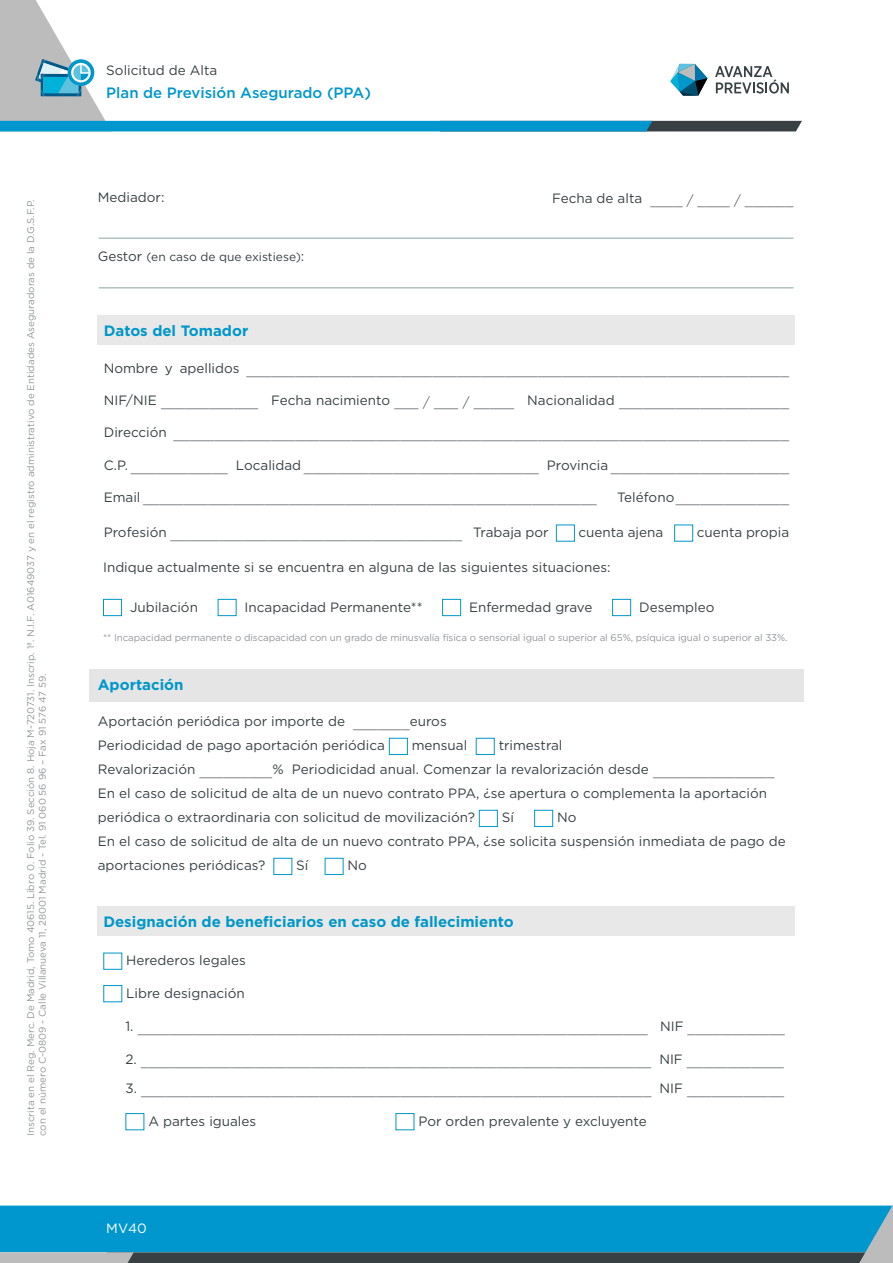
<style>
.page{position:relative;width:893px;height:1263px;background:#fff}
.page>*{position:absolute;margin:0;border:0;box-sizing:border-box;transform-origin:0 0}
.t1{font:700 15px "Gotham";color:#0097ca}
.t2{font:500 15px "Gotham";color:#0097cc}
.t3{font:300 13.5px "Gotham";color:#384044}
.t4{font:13.5px/24px "Gotham";color:#384044}
.t5{font:13.5px "Gotham";color:#fff}
.t6{font:12px "Gotham";color:#384044}
.t7{font:9.75px/11.7px "Gotham";letter-spacing:-.005em;color:#92979b}
.s1{font-size:13.5px}
.s2{font-weight:400}
.s3{font-weight:300}
</style>
<div class="page">
<svg style="left:0;top:1205px;width:893px;height:58px"></svg>
<svg style="left:0;top:0;width:802px;height:131px"></svg>
<hr style="left:99px;top:238px;width:694px;height:1px;background:#8aa7a1">
<hr style="left:99px;top:288px;width:694px;height:1px;background:#8aa7a1">
<div style="left:98px;top:315px;width:697px;height:29px;background:#e9e8e8"></div>
<div style="left:556px;top:525px;width:19px;height:17px;border:1px solid #0097ca"></div>
<div style="left:674px;top:525px;width:19px;height:17px;border:1px solid #0097ca"></div>
<div style="left:103px;top:599px;width:19px;height:17px;border:1px solid #0097ca"></div>
<div style="left:218px;top:599px;width:19px;height:17px;border:1px solid #0097ca"></div>
<div style="left:442px;top:599px;width:19px;height:17px;border:1px solid #0097ca"></div>
<div style="left:612px;top:599px;width:19px;height:17px;border:1px solid #0097ca"></div>
<div style="left:89px;top:669px;width:715px;height:32px;background:#e5e5e5"></div>
<div style="left:389px;top:738px;width:19px;height:17px;border:1px solid #0097ca"></div>
<div style="left:476px;top:738px;width:19px;height:17px;border:1px solid #0097ca"></div>
<div style="left:479px;top:810px;width:19px;height:17px;border:1px solid #0097ca"></div>
<div style="left:534px;top:810px;width:19px;height:17px;border:1px solid #0097ca"></div>
<div style="left:273px;top:858px;width:19px;height:17px;border:1px solid #0097ca"></div>
<div style="left:325px;top:858px;width:18px;height:17px;border:1px solid #0097ca"></div>
<div style="left:97px;top:906px;width:698px;height:30px;background:#e9e8e8"></div>
<div style="left:103px;top:953px;width:19px;height:17px;border:1px solid #0097ca"></div>
<div style="left:103px;top:985px;width:19px;height:17px;border:1px solid #0097ca"></div>
<div style="left:125px;top:1113px;width:19px;height:17px;border:1px solid #0097ca"></div>
<div style="left:396px;top:1113px;width:18px;height:17px;border:1px solid #0097ca"></div>
<p class="t7" style="left:25px;top:1136px;width:938px;rotate:-90deg">Inscrita en el Reg. Merc. De Madrid, Tomo 40615. Libro 0. Folio 39. Sección 8. Hoja M-720731. Inscrip. 1ª. N.I.F. A01649037 y en el registro administrativo de Entidades Aseguradoras de la D.G.S.F.P. con el número C-0809 - Calle Villanueva 11, 28001 Madrid - Tel. 91 060 56 96 – Fax 91 576 47 59.</p>
<p class="t4" style="left:106px;top:58px;width:112px">Solicitud de Alta</p>
<p class="t2" style="left:106px;top:83px;width:266px">Plan de Previsión Asegurado (PPA)</p>
<p class="t4" style="left:98px;top:185px;width:68px">Mediador:</p>
<p class="t6" style="left:98px;top:249px;width:208px"><span class="s1">Gestor</span> (en caso de que existiese)<span class="s1">:</span></p>
<p class="t3" style="left:552px;top:192px;width:243px"><span class="s2">Fecha de alta</span> ____ / ____ / ______</p>
<p class="t1" style="left:104px;top:320px;width:146px">Datos del Tomador</p>
<p class="t3" style="left:104px;top:362px;width:687px"><span class="s2">Nombre y apellidos</span> ___________________________________________________________________</p>
<p class="t3" style="left:104px;top:394px;width:687px"><span class="s2">NIF/NIE</span> ____________ <span class="s2">Fecha nacimiento</span> ___ / ___ / _____ <span class="s2">Nacionalidad</span> _____________________</p>
<p class="t3" style="left:104px;top:426px;width:687px"><span class="s2">Dirección</span> ____________________________________________________________________________</p>
<p class="t3" style="left:104px;top:458px;width:687px"><span class="s2">C.P.</span> ____________ <span class="s2">Localidad</span> _____________________________ <span class="s2">Provincia</span> ______________________</p>
<p class="t3" style="left:104px;top:490px;width:495px"><span class="s2">Email</span> ________________________________________________________</p>
<p class="t3" style="left:617px;top:490px;width:173px"><span class="s2">Teléfono</span>______________</p>
<p class="t3" style="left:104px;top:526px;width:446px"><span class="s2">Profesión</span> ____________________________________ <span class="s2">Trabaja por</span></p>
<p class="t4" style="left:578px;top:520px;width:86px">cuenta ajena</p>
<p class="t4" style="left:697px;top:520px;width:94px">cuenta propia</p>
<p class="t4" style="left:103px;top:554px;width:509px">Indique actualmente si se encuentra en alguna de las siguientes situaciones:</p>
<p class="t4" style="left:130px;top:594px;width:69px">Jubilación</p>
<p class="t4" style="left:245px;top:594px;width:179px">Incapacidad Permanente**</p>
<p class="t4" style="left:469px;top:594px;width:125px">Enfermedad grave</p>
<p class="t4" style="left:639px;top:594px;width:77px">Desempleo</p>
<p class="t7" style="left:103px;top:632px;width:686px">** Incapacidad permanente o discapacidad con un grado de minusvalía física o sensorial igual o superior al 65%, psíquica igual o superior al 33%.</p>
<p class="t1" style="left:98px;top:674px;width:87px">Aportación</p>
<p class="t4" style="left:98px;top:709px;width:350px">Aportación periódica por importe de <span class="s3">_______</span>euros<br>Periodicidad de pago aportación periódica</p>
<p class="t4" style="left:98px;top:733px;width:678px;text-indent:401px">trimestral<br>Revalorización <span class="s3">_________</span>% Periodicidad anual. Comenzar la revalorización desde <span class="s3">_______________ </span>En el caso de solicitud de alta de un nuevo contrato PPA, ¿se apertura o complementa la aportación periódica o extraordinaria con solicitud de movilización?</p>
<p class="t4" style="left:412px;top:733px;width:57px">mensual</p>
<p class="t4" style="left:502px;top:805px;width:14px">Sí</p>
<p class="t4" style="left:98px;top:805px;width:689px;text-indent:459px">No<br>En el caso de solicitud de alta de un nuevo contrato PPA, ¿se solicita suspensión inmediata de pago de aportaciones periódicas?</p>
<p class="t4" style="left:296px;top:853px;width:14px">Sí</p>
<p class="t4" style="left:348px;top:853px;width:21px">No</p>
<p class="t1" style="left:103px;top:912px;width:412px">Designación de beneficiarios en caso de fallecimiento</p>
<p class="t4" style="left:126px;top:948px;width:121px">Herederos legales</p>
<p class="t4" style="left:126px;top:981px;width:120px">Libre designación</p>
<p class="t3" style="left:125px;top:1020px;width:661px"><span class="s2">1.</span> _______________________________________________________________ <span class="s2">NIF</span> ____________</p>
<p class="t3" style="left:125px;top:1053px;width:660px"><span class="s2">2.</span> _______________________________________________________________ <span class="s2">NIF</span> ____________</p>
<p class="t3" style="left:125px;top:1082px;width:660px"><span class="s2">3.</span> _______________________________________________________________ <span class="s2">NIF</span> ____________</p>
<p class="t4" style="left:148px;top:1109px;width:109px">A partes iguales</p>
<p class="t4" style="left:418px;top:1109px;width:230px">Por orden prevalente y excluyente</p>
<p class="t5" style="left:106px;top:1219px;width:42px">MV40</p>
</div>
